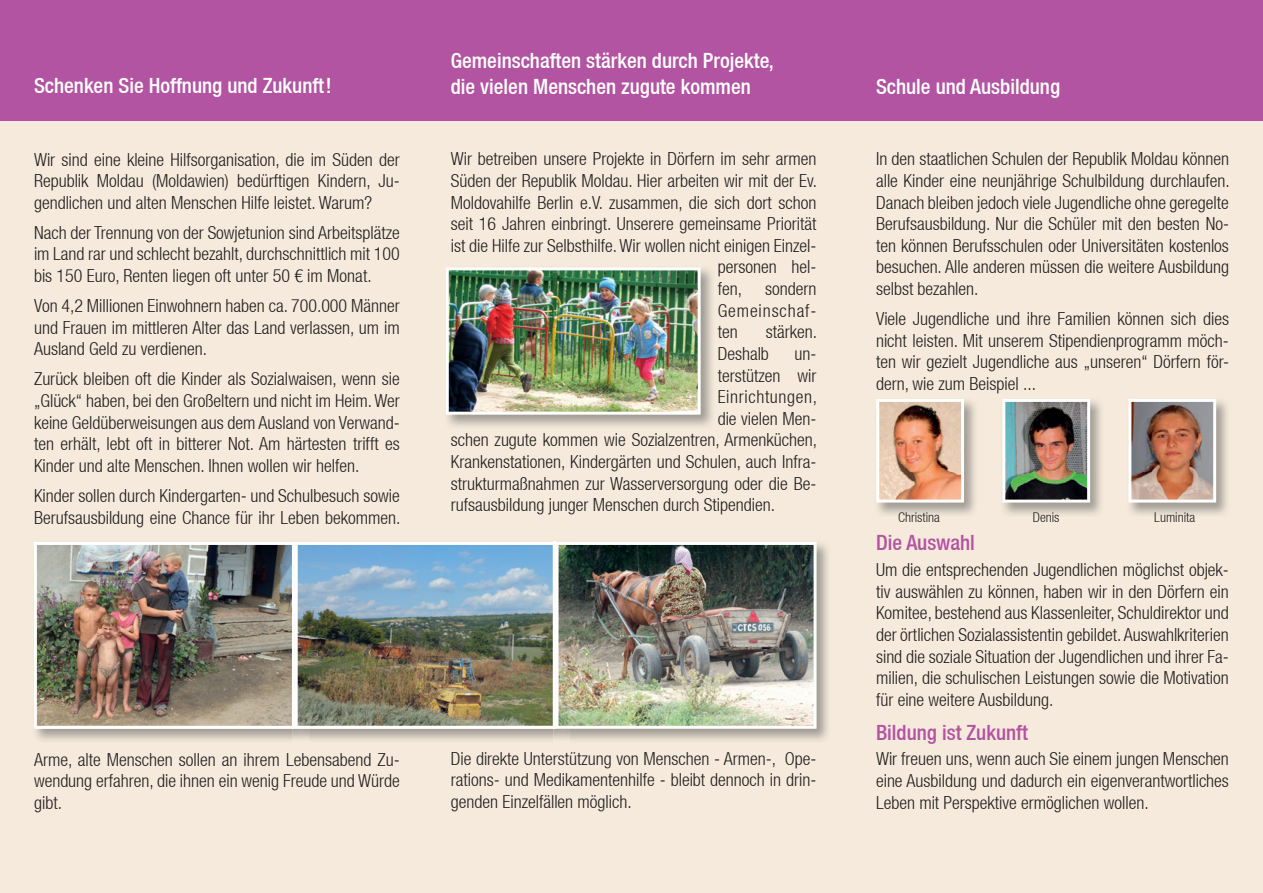
<style>
.page{position:relative;width:1263px;height:893px;background:#f5eadb}
.page>*{position:absolute;margin:0;border:0;box-sizing:border-box;transform-origin:0 0}
.t1{font:500 condensed 21px/25.2px "Helvetica Neue LT";color:#fff}
.t2{font:500 condensed 21px "Helvetica Neue LT";color:#b254a1}
.t3{font:300 condensed 18px/21.6px "Helvetica Neue LT";color:#231f20;text-align:justify}
.t4{font:300 condensed 18px "Helvetica Neue LT";letter-spacing:.035em;color:#231f20}
.t5{font:300 condensed 13.5px "Helvetica Neue LT";color:#231f20}
</style>
<div class="page">
<div style="left:0;top:0;width:1263px;height:120px;background:#b254a1"></div>
<img style="left:877px;top:400px;width:98px;height:115px">
<img style="left:876px;top:399px;width:88px;height:104px">
<img style="left:1003px;top:400px;width:98px;height:115px">
<img style="left:1002px;top:399px;width:88px;height:104px">
<img style="left:1129px;top:400px;width:98px;height:115px">
<img style="left:1128px;top:399px;width:88px;height:104px">
<img style="left:34px;top:542px;width:259px;height:187px">
<img style="left:447px;top:268px;width:265px;height:159px">
<img style="left:446px;top:267px;width:255px;height:148px">
<img style="left:293px;top:542px;width:2px;height:187px">
<img style="left:295px;top:542px;width:258px;height:187px">
<img style="left:570px;top:542px;width:258px;height:199px">
<img style="left:553px;top:541px;width:17px;height:200px">
<img style="left:553px;top:542px;width:2px;height:187px">
<img style="left:555px;top:542px;width:261px;height:187px">
<p class="t1" style="left:34px;top:73px;width:299px">Schenken Sie Hoffnung und Zukunft!</p>
<p class="t3" style="left:34px;top:148px;width:367px">Wir sind eine kleine Hilfsorganisation, die im Süden der Republik Moldau (Moldawien) bedürftigen Kindern, Ju&shy;gendlichen und alten Menschen Hilfe leistet. Warum?</p>
<p class="t3" style="left:34px;top:221px;width:367px">Nach der Trennung von der Sowjetunion sind Arbeitsplätze im Land rar und schlecht bezahlt, durchschnittlich mit 100 bis 150 Euro, Renten liegen oft unter 50 € im Monat.</p>
<p class="t3" style="left:34px;top:295px;width:367px">Von 4,2 Millionen Einwohnern haben ca. 700.000 Männer und Frauen im mittleren Alter das Land verlassen, um im Ausland Geld zu verdienen.</p>
<p class="t3" style="left:34px;top:368px;width:367px">Zurück bleiben oft die Kinder als Sozialwaisen, wenn sie „Glück“ haben, bei den Großeltern und nicht im Heim. Wer keine Geldüberweisungen aus dem Ausland von Verwand&shy;ten erhält, lebt oft in bitterer Not. Am härtesten trifft es Kinder und alte Menschen. Ihnen wollen wir helfen.</p>
<p class="t3" style="left:34px;top:485px;width:368px">Kinder sollen durch Kindergarten- und Schulbesuch sowie<br>Berufsausbildung eine Chance für ihr Leben bekommen.</p>
<p class="t1" style="left:451px;top:48px;width:324px">Gemeinschaften stärken durch Projekte, die vielen Menschen zugute kommen</p>
<p class="t3" style="left:451px;top:148px;width:367px">Wir betreiben unsere Projekte in Dörfern im sehr armen</p>
<p class="t3" style="left:451px;top:170px;width:368px">Süden der Republik Moldau. Hier arbeiten wir mit der Ev.</p>
<p class="t3" style="left:451px;top:191px;width:367px">Moldovahilfe Berlin e.V. zusammen, die sich dort schon</p>
<p class="t3" style="left:451px;top:213px;width:367px">seit 16 Jahren einbringt. Unserere gemeinsame Priorität</p>
<p class="t3" style="left:451px;top:235px;width:367px">ist die Hilfe zur Selbsthilfe. Wir wollen nicht einigen Einzel-</p>
<p class="t3" style="left:718px;top:256px;width:100px">personen hel-</p>
<p class="t3" style="left:718px;top:278px;width:26px">fen,</p>
<p class="t3" style="left:718px;top:278px;width:100px;text-indent:47px">sondern Gemeinschaf&shy;ten</p>
<p class="t3" style="left:718px;top:321px;width:101px;text-indent:48px">stärken.<br>Deshalb</p>
<p class="t3" style="left:794px;top:343px;width:23px">un-</p>
<p class="t3" style="left:718px;top:364px;width:100px">terstützen wir</p>
<p class="t4" style="left:718px;top:386px;width:101px">Einrichtungen,</p>
<p class="t3" style="left:718px;top:407px;width:100px">die vielen Men-</p>
<p class="t3" style="left:451px;top:429px;width:368px">schen zugute kommen wie Sozialzentren, Armenküchen,</p>
<p class="t3" style="left:451px;top:451px;width:367px">Krankenstationen, Kindergärten und Schulen, auch Infra-</p>
<p class="t3" style="left:451px;top:472px;width:367px">strukturmaßnahmen zur Wasserversorgung oder die Be-</p>
<p class="t3" style="left:451px;top:494px;width:326px">rufsausbildung junger Menschen durch Stipendien.</p>
<p class="t3" style="left:34px;top:748px;width:367px">Arme, alte Menschen sollen an ihrem Lebensabend Zu&shy;wendung erfahren, die ihnen ein wenig Freude und Würde gibt.</p>
<p class="t3" style="left:451px;top:747px;width:367px">Die direkte Unterstützung von Menschen - Armen-, Ope&shy;rations- und Medikamentenhilfe - bleibt dennoch in drin&shy;genden Einzelfällen möglich.</p>
<p class="t1" style="left:876px;top:74px;width:186px">Schule und Ausbildung</p>
<p class="t3" style="left:876px;top:148px;width:355px">In den staatlichen Schulen der Republik Moldau können alle Kinder eine neunjährige Schulbildung durchlaufen.<br>Danach bleiben jedoch viele Jugendliche ohne geregelte Berufsausbildung. Nur die Schüler mit den besten No&shy;ten können Berufsschulen oder Universitäten kostenlos besuchen. Alle anderen müssen die weitere Ausbildung selbst bezahlen.</p>
<p class="t3" style="left:876px;top:308px;width:354px">Viele Jugendliche und ihre Familien können sich dies nicht leisten. Mit unserem Stipendienprogramm möch&shy;ten wir gezielt Jugendliche aus „unseren“ Dörfern för&shy;dern, wie zum Beispiel ...</p>
<p class="t5" style="left:898px;top:509px;width:43px">Christina</p>
<p class="t5" style="left:1033px;top:509px;width:28px">Denis</p>
<p class="t5" style="left:1154px;top:509px;width:42px">Luminita</p>
<p class="t2" style="left:876px;top:530px;width:100px">Die Auswahl</p>
<p class="t3" style="left:876px;top:559px;width:354px">Um die entsprechenden Jugendlichen möglichst objek&shy;tiv auswählen zu können, haben wir in den Dörfern ein Komitee, bestehend aus Klassenleiter, Schuldirektor und der örtlichen Sozialassistentin gebildet. Auswahlkriterien sind die soziale Situation der Jugendlichen und ihrer Fa&shy;milien, die schulischen Leistungen sowie die Motivation für eine weitere Ausbildung.</p>
<p class="t2" style="left:876px;top:720px;width:153px">Bildung ist Zukunft</p>
<p class="t3" style="left:876px;top:748px;width:354px">Wir freuen uns, wenn auch Sie einem jungen Menschen eine Ausbildung und dadurch ein eigenverantwortliches Leben mit Perspektive ermöglichen wollen.</p>
</div>
